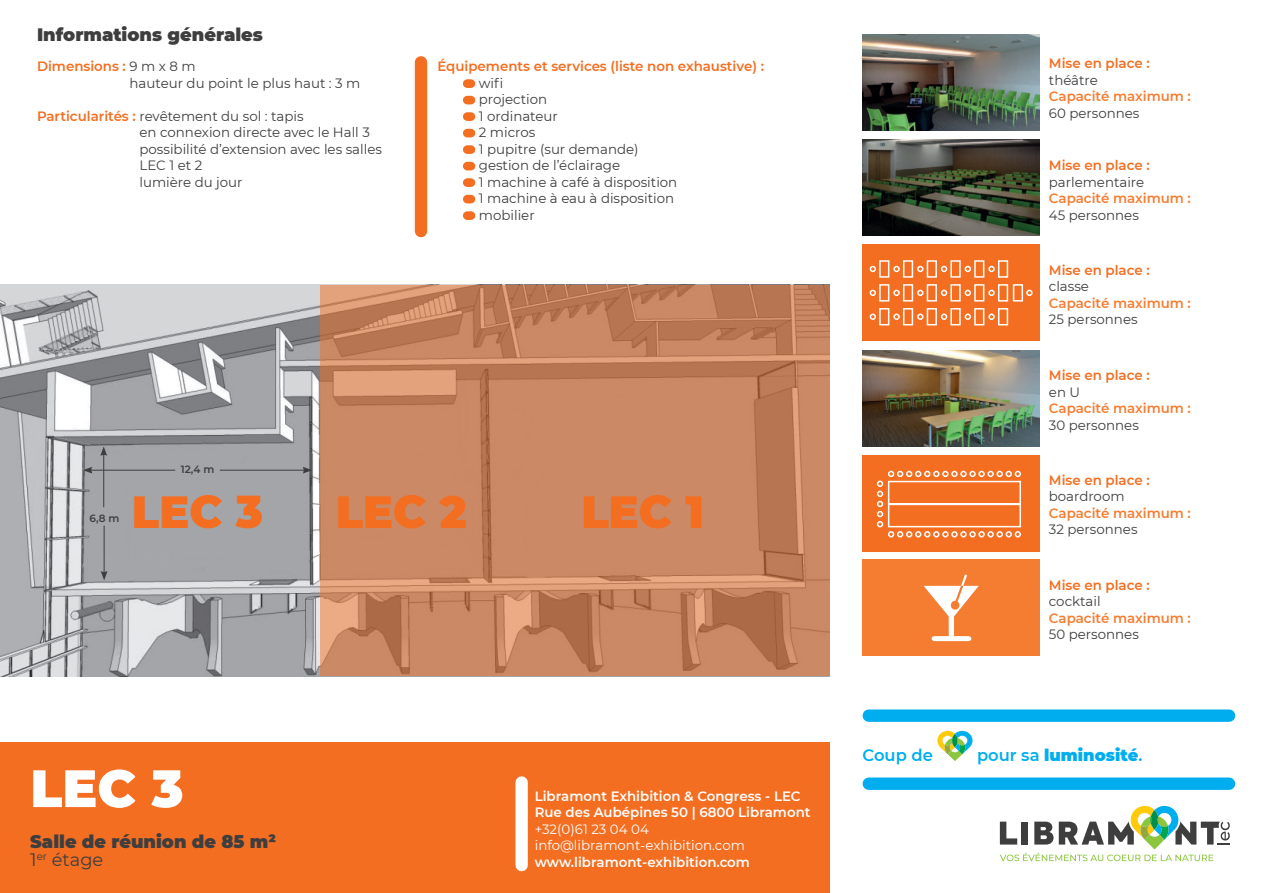
<style>
.page{position:relative;width:1263px;height:893px;background:#fff}
.page>*{position:absolute;margin:0;border:0;box-sizing:border-box;transform-origin:0 0}
.t1{font:900 52.5px "Montserrat";color:#fff}
.t2{font:900 45px "Montserrat";color:#f36e21}
.t3{font:900 18px/18px "Montserrat";color:#3e3e3f}
.t4{font:900 16.5px "Montserrat";color:#00aeef}
.t5{font:600 16.5px "Montserrat";color:#00aeef}
.t6{font:13.5px/16.5px "Montserrat";color:#3e3e3f}
.t7{font:600 13.5px "Montserrat";color:#f36e21}
.t8{font:600 13.5px "Montserrat";color:#f47d32}
.t9{font:600 13.5px/16.5px "Montserrat";color:#fff}
.t10{font:13.5px/16.5px "Montserrat";color:#fff}
.t11{font:600 10.5px "Montserrat";color:#3e3e3f}
.s1{font-weight:600;color:#f36e21}
.s2{font-weight:400}
.s3{font-weight:600}
</style>
<div class="page">
<div style="left:0;top:742px;width:829px;height:151px;background:#f36e21"></div>
<div style="left:515px;top:782px;width:13px;height:83px;background:#fff"></div>
<svg style="left:467px;top:79px;width:4px;height:9px"></svg>
<svg style="left:467px;top:96px;width:4px;height:8px"></svg>
<svg style="left:467px;top:112px;width:4px;height:9px"></svg>
<svg style="left:467px;top:129px;width:4px;height:8px"></svg>
<svg style="left:467px;top:145px;width:4px;height:9px"></svg>
<svg style="left:467px;top:162px;width:4px;height:8px"></svg>
<svg style="left:467px;top:178px;width:4px;height:9px"></svg>
<svg style="left:467px;top:195px;width:4px;height:8px"></svg>
<svg style="left:467px;top:211px;width:4px;height:9px"></svg>
<svg style="left:1000px;top:806px;width:230px;height:55px"></svg>
<div style="left:869px;top:777px;width:360px;height:13px;background:#00aeef"></div>
<img style="left:0;top:284px;width:829px;height:393px">
<img style="left:862px;top:350px;width:178px;height:96px">
<img style="left:862px;top:139px;width:178px;height:97px">
<img style="left:862px;top:35px;width:178px;height:96px">
<svg style="left:320px;top:286px;width:509px;height:390px;background:#c78561"></svg>
<hr style="left:104px;top:526px;width:1px;height:47px;background:#3e3e3f">
<svg style="left:101px;top:571px;width:7px;height:9px"></svg>
<hr style="left:103px;top:453px;width:1px;height:54px;background:#3e3e3f">
<svg style="left:100px;top:446px;width:7px;height:10px"></svg>
<hr style="left:90px;top:470px;width:85px;height:1px;background:#3e3e3f">
<svg style="left:83px;top:467px;width:9px;height:7px"></svg>
<hr style="left:220px;top:470px;width:85px;height:1px;background:#3e3e3f">
<svg style="left:303px;top:467px;width:9px;height:7px"></svg>
<div style="left:862px;top:455px;width:178px;height:96px;background:#f36e21"></div>
<div style="left:888px;top:481px;width:133px;height:24px;border:2px solid #fff"></div>
<div style="left:888px;top:503px;width:133px;height:24px;border:2px solid #fff"></div>
<svg style="left:1015px;top:471px;width:6px;height:6px"></svg>
<div style="left:987px;top:471px;width:7px;height:6px;border:2px solid #fff;border-radius:50%"></div>
<div style="left:960px;top:471px;width:7px;height:6px;border:2px solid #fff;border-radius:50%"></div>
<div style="left:1005px;top:471px;width:7px;height:6px;border:2px solid #fff;border-radius:50%"></div>
<div style="left:978px;top:471px;width:7px;height:6px;border:2px solid #fff;border-radius:50%"></div>
<div style="left:951px;top:471px;width:7px;height:6px;border:2px solid #fff;border-radius:50%"></div>
<div style="left:996px;top:471px;width:7px;height:6px;border:2px solid #fff;border-radius:50%"></div>
<div style="left:969px;top:471px;width:7px;height:6px;border:2px solid #fff;border-radius:50%"></div>
<svg style="left:1015px;top:531px;width:6px;height:6px"></svg>
<div style="left:987px;top:531px;width:7px;height:6px;border:2px solid #fff;border-radius:50%"></div>
<div style="left:960px;top:531px;width:7px;height:6px;border:2px solid #fff;border-radius:50%"></div>
<div style="left:1005px;top:531px;width:7px;height:6px;border:2px solid #fff;border-radius:50%"></div>
<div style="left:978px;top:531px;width:7px;height:6px;border:2px solid #fff;border-radius:50%"></div>
<div style="left:951px;top:531px;width:7px;height:6px;border:2px solid #fff;border-radius:50%"></div>
<div style="left:996px;top:531px;width:7px;height:6px;border:2px solid #fff;border-radius:50%"></div>
<div style="left:969px;top:531px;width:7px;height:6px;border:2px solid #fff;border-radius:50%"></div>
<svg style="left:877px;top:471px;width:71px;height:66px"></svg>
<div style="left:862px;top:560px;width:178px;height:96px;background:#f47d32"></div>
<svg style="left:923px;top:574px;width:56px;height:67px"></svg>
<div style="left:862px;top:245px;width:178px;height:96px;background:#f36e21"></div>
<div style="left:893px;top:266px;width:7px;height:6px;border:2px solid #fff;border-radius:50%"></div>
<div style="left:903px;top:260px;width:10px;height:18px;border:2px solid #fff"></div>
<svg style="left:870px;top:266px;width:6px;height:6px"></svg>
<div style="left:879px;top:260px;width:10px;height:18px;border:2px solid #fff"></div>
<svg style="left:917px;top:266px;width:6px;height:6px"></svg>
<div style="left:927px;top:260px;width:10px;height:18px;border:2px solid #fff"></div>
<svg style="left:941px;top:266px;width:6px;height:6px"></svg>
<div style="left:950px;top:260px;width:11px;height:18px;border:2px solid #fff"></div>
<svg style="left:965px;top:266px;width:6px;height:6px"></svg>
<div style="left:974px;top:260px;width:10px;height:18px;border:2px solid #fff"></div>
<div style="left:988px;top:266px;width:7px;height:6px;border:2px solid #fff;border-radius:50%"></div>
<div style="left:998px;top:260px;width:10px;height:18px;border:2px solid #fff"></div>
<div style="left:893px;top:290px;width:7px;height:6px;border:2px solid #fff;border-radius:50%"></div>
<div style="left:903px;top:284px;width:10px;height:18px;border:2px solid #fff"></div>
<svg style="left:870px;top:290px;width:6px;height:6px"></svg>
<div style="left:879px;top:284px;width:10px;height:18px;border:2px solid #fff"></div>
<svg style="left:917px;top:290px;width:6px;height:6px"></svg>
<div style="left:927px;top:284px;width:10px;height:18px;border:2px solid #fff"></div>
<svg style="left:941px;top:290px;width:6px;height:6px"></svg>
<div style="left:950px;top:284px;width:11px;height:18px;border:2px solid #fff"></div>
<svg style="left:965px;top:290px;width:6px;height:6px"></svg>
<div style="left:974px;top:284px;width:10px;height:18px;border:2px solid #fff"></div>
<div style="left:988px;top:290px;width:7px;height:6px;border:2px solid #fff;border-radius:50%"></div>
<div style="left:998px;top:284px;width:10px;height:18px;border:2px solid #fff"></div>
<div style="left:1026px;top:290px;width:7px;height:6px;border:2px solid #fff;border-radius:50%"></div>
<div style="left:1013px;top:284px;width:10px;height:18px;border:2px solid #fff"></div>
<div style="left:893px;top:314px;width:7px;height:6px;border:2px solid #fff;border-radius:50%"></div>
<div style="left:903px;top:308px;width:10px;height:17px;border:2px solid #fff"></div>
<svg style="left:870px;top:314px;width:6px;height:6px"></svg>
<div style="left:879px;top:308px;width:10px;height:17px;border:2px solid #fff"></div>
<svg style="left:917px;top:314px;width:6px;height:6px"></svg>
<div style="left:927px;top:308px;width:10px;height:17px;border:2px solid #fff"></div>
<svg style="left:941px;top:314px;width:6px;height:6px"></svg>
<div style="left:950px;top:308px;width:11px;height:17px;border:2px solid #fff"></div>
<svg style="left:965px;top:314px;width:6px;height:6px"></svg>
<div style="left:974px;top:308px;width:10px;height:17px;border:2px solid #fff"></div>
<div style="left:988px;top:314px;width:7px;height:6px;border:2px solid #fff;border-radius:50%"></div>
<div style="left:998px;top:308px;width:10px;height:17px;border:2px solid #fff"></div>
<svg style="left:937px;top:731px;width:35px;height:30px"></svg>
<div style="left:869px;top:709px;width:360px;height:13px;background:#00aeef"></div>
<div style="left:415px;top:62px;width:12px;height:169px;background:#f36e21"></div>
<h3 class="t3" style="left:37px;top:24px;width:227px">Informations générales</h3>
<p class="t6" style="left:130px;top:58px;width:232px;text-indent:-93px"><span class="s1">Dimensions :</span> 9 m x 8 m<br>hauteur du point le plus haut : 3 m</p>
<p class="t6" style="left:139px;top:107px;width:244px;text-indent:-102px"><span class="s1">Particularités :</span> revêtement du sol : tapis<br>en connexion directe avec le Hall 3 possibilité d’extension avec les salles<br>LEC 1 et 2<br>lumière du jour</p>
<p class="t7" style="left:437px;top:57px;width:328px">Équipements et services (liste non exhaustive) :</p>
<p class="t6" style="left:479px;top:74px;width:200px">wifi<br>projection<br>1 ordinateur<br>2 micros<br>1 pupitre (sur demande) gestion de l’éclairage<br>1 machine à café à disposition<br>1 machine à eau à disposition mobilier</p>
<p class="t11" style="left:181px;top:462px;width:35px">12,4 m</p>
<p class="t11" style="left:89px;top:510px;width:31px">6,8 m</p>
<h2 class="t2" style="left:132px;top:478px;width:133px">LEC 3</h2>
<h2 class="t2" style="left:336px;top:478px;width:133px">LEC 2</h2>
<h2 class="t2" style="left:581px;top:478px;width:124px">LEC 1</h2>
<h1 class="t1" style="left:30px;top:749px;width:155px">LEC 3</h1>
<h3 class="t3" style="left:30px;top:831px;width:247px">Salle de réunion de 85 m²<br><span class="s2">1</span><sup>er</sup> <span class="s2">étage</span></h3>
<p class="t9" style="left:535px;top:787px;width:277px">Libramont Exhibition &amp; Congress - LEC<br>Rue des Aubépines 50 | 6800 Libramont</p>
<p class="t10" style="left:535px;top:820px;width:212px">+32(0)61 23 04 04 info@libramont-exhibition.com</p>
<p class="t9" style="left:535px;top:853px;width:217px">www.libramont-exhibition.com</p>
<p class="t7" style="left:1049px;top:54px;width:102px">Mise en place :</p>
<p class="t6" style="left:1049px;top:71px;width:50px">théâtre</p>
<p class="t8" style="left:1049px;top:87px;width:143px">Capacité maximum :</p>
<p class="t6" style="left:1049px;top:104px;width:92px">60 personnes</p>
<p class="t7" style="left:1049px;top:156px;width:102px">Mise en place :</p>
<p class="t6" style="left:1049px;top:173px;width:97px">parlementaire</p>
<p class="t8" style="left:1049px;top:189px;width:143px">Capacité maximum :</p>
<p class="t6" style="left:1049px;top:206px;width:91px">45 personnes</p>
<p class="t7" style="left:1049px;top:260px;width:102px">Mise en place :</p>
<p class="t6" style="left:1049px;top:278px;width:42px">classe</p>
<p class="t8" style="left:1049px;top:293px;width:143px">Capacité maximum :</p>
<p class="t6" style="left:1049px;top:311px;width:90px">25 personnes</p>
<p class="t7" style="left:1049px;top:366px;width:102px">Mise en place :</p>
<p class="t6" style="left:1049px;top:383px;width:33px">en U</p>
<p class="t8" style="left:1049px;top:399px;width:143px">Capacité maximum :</p>
<p class="t6" style="left:1049px;top:416px;width:91px">30 personnes</p>
<p class="t7" style="left:1049px;top:470px;width:102px">Mise en place :</p>
<p class="t6" style="left:1049px;top:488px;width:77px">boardroom</p>
<p class="t8" style="left:1049px;top:503px;width:143px">Capacité maximum :</p>
<p class="t6" style="left:1049px;top:521px;width:90px">32 personnes</p>
<p class="t7" style="left:1049px;top:575px;width:102px">Mise en place :</p>
<p class="t6" style="left:1049px;top:592px;width:53px">cocktail</p>
<p class="t8" style="left:1049px;top:608px;width:143px">Capacité maximum :</p>
<p class="t6" style="left:1049px;top:625px;width:91px">50 personnes</p>
<p class="t5" style="left:862px;top:743px;width:72px">Coup de</p>
<p class="t4" style="left:977px;top:743px;width:167px"><span class="s3">pour sa</span> luminosité<span class="s3">.</span></p>
</div>
